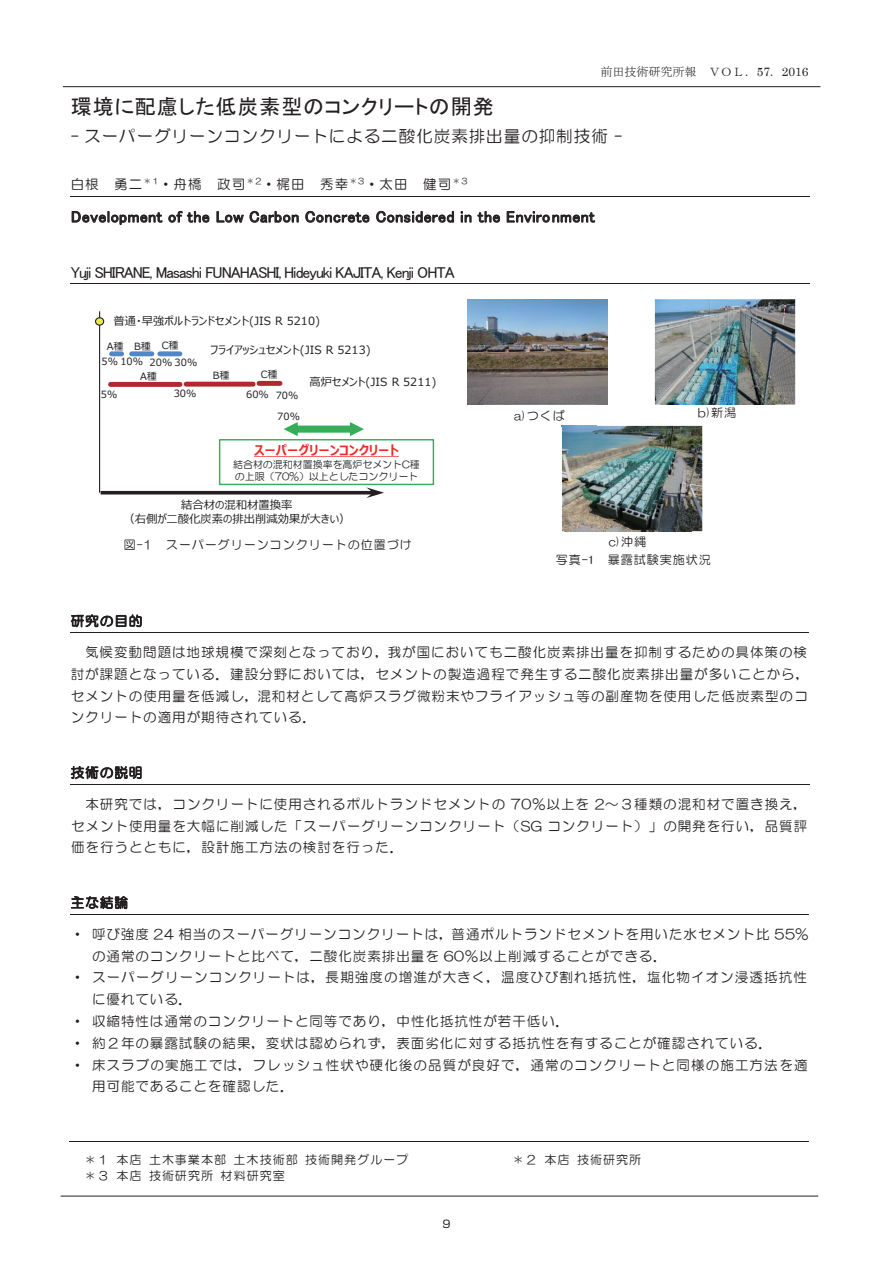
<style>
.page{position:relative;width:893px;height:1263px;background:#fff}
.page>*{position:absolute;margin:0;border:0;box-sizing:border-box;transform-origin:0 0}
.t1{font:21px "MS P Gothic";letter-spacing:.035em;color:#231f20}
.t2{font:16.5px "HG Maru Gothic MPRO";letter-spacing:.055em;color:#231f20}
.t3{font:15.9px "MS P Gothic";letter-spacing:.02em;color:#231f20}
.t4{font:15.9px "MS P Gothic";letter-spacing:-.065em;color:#231f20}
.t5{font:13.5px/21.9px "HG Maru Gothic MPRO";letter-spacing:.08em;color:#231f20}
.t6{font:700 12.75px "Meiryo UI";letter-spacing:-.005em;color:#ee2928}
.t7{font:12px "HG Maru Gothic MPRO";letter-spacing:.075em;color:#231f20}
.t8{font:12px "MS Mincho";color:#231f20}
.t9{font:11.4px "Meiryo UI";color:#231f20}
.t10{font:11.25px "Meiryo UI";color:#231f20}
.t11{font:10.65px "Shin Go Pro";color:#231f20}
.t12{font:9.9px/11.7px "HG Maru Gothic MPRO";color:#231f20}
.t13{font:9.9px/21.3px "Meiryo UI";color:#231f20;text-align:right}
.s1{font-family:"Century"}
.s2{font-family:"MS P Gothic"}
</style>
<div class="page">
<hr style="left:63px;top:86px;width:757px;height:1px;background:#231f20">
<hr style="left:61px;top:1196px;width:757px;height:1px;background:#231f20">
<svg style="left:168px;top:211px;width:42px;height:12px"></svg>
<svg style="left:216px;top:211px;width:28px;height:12px"></svg>
<svg style="left:250px;top:211px;width:49px;height:12px"></svg>
<svg style="left:305px;top:211px;width:65px;height:12px"></svg>
<svg style="left:376px;top:211px;width:78px;height:12px"></svg>
<svg style="left:461px;top:211px;width:39px;height:12px"></svg>
<svg style="left:507px;top:211px;width:88px;height:12px"></svg>
<svg style="left:70px;top:196px;width:92px;height:29px"></svg>
<hr style="left:72px;top:196px;width:737px;height:1px;background:#231f20">
<hr style="left:70px;top:206px;width:1px;height:54px;background:#fff">
<hr style="left:72px;top:284px;width:737px;height:1px;background:#231f20">
<svg style="left:71px;top:614px;width:71px;height:14px"></svg>
<hr style="left:71px;top:632px;width:738px;height:1px;background:#231f20">
<svg style="left:70px;top:766px;width:72px;height:19px"></svg>
<hr style="left:72px;top:784px;width:737px;height:1px;background:#231f20">
<svg style="left:71px;top:896px;width:57px;height:13px"></svg>
<hr style="left:71px;top:914px;width:738px;height:1px;background:#231f20">
<hr style="left:70px;top:1141px;width:739px;height:1px;background:#231f20">
<img style="left:655px;top:299px;width:140px;height:105px">
<img style="left:562px;top:426px;width:140px;height:105px">
<img style="left:468px;top:299px;width:140px;height:105px">
<img style="left:660px;top:401px;width:115px;height:4px">
<img style="left:564px;top:530px;width:128px;height:2px">
<img style="left:561px;top:425px;width:35px;height:2px">
<img style="left:562px;top:426px;width:34px;height:1px">
<hr style="left:99px;top:311px;width:1px;height:182px;background:#231f20">
<div style="left:96px;top:318px;width:8px;height:7px;background:#eae84d;border-radius:50%"></div>
<div style="left:95px;top:317px;width:9px;height:9px;border:1px solid #231f20;border-radius:50%"></div>
<svg style="left:101px;top:487px;width:283px;height:11px"></svg>
<div style="left:112px;top:351px;width:10px;height:5px;background:#5087c6"></div>
<div style="left:132px;top:351px;width:20px;height:5px;background:#5087c6"></div>
<div style="left:160px;top:351px;width:20px;height:5px;background:#5087c6"></div>
<div style="left:111px;top:382px;width:69px;height:5px;background:#b3282e"></div>
<div style="left:186px;top:382px;width:67px;height:5px;background:#b3282e"></div>
<div style="left:259px;top:381px;width:21px;height:5px;background:#b3282e"></div>
<svg style="left:284px;top:422px;width:80px;height:14px"></svg>
<div style="left:219px;top:439px;width:215px;height:46px;border:1px solid #37ad5a"></div>
<svg style="left:254px;top:456px;width:145px;height:1px"></svg>
<p class="t8" style="left:600px;top:66px;width:210px">前田技術研究所報 ＶＯＬ．<span class="s1">57</span>．<span class="s1">2016</span></p>
<p class="t1" style="left:71px;top:96px;width:425px">環境に配慮した低炭素型のコンクリートの開発</p>
<p class="t2" style="left:71px;top:128px;width:553px">- スーパーグリーンコンクリートによる二酸化炭素排出量の抑制技術 -</p>
<p class="t5" style="left:71px;top:174px;width:398px">白根 勇二<sup>＊1</sup>・舟橋 政司<sup>＊2</sup>・梶田 秀幸<sup>＊3</sup>・太田 健司<sup>＊3</sup></p>
<p class="t3" style="left:71px;top:209px;width:525px">Development of the Low Carbon Concrete Considered in the Environment</p>
<p class="t4" style="left:71px;top:264px;width:385px">Yuji SHIRANE, Masashi FUNAHASHI, Hideyuki KAJITA, Kenji OHTA</p>
<p class="t10" style="left:113px;top:313px;width:208px">普通・早強ポルトランドセメント(JIS R 5210)</p>
<p class="t13" style="left:107px;top:336px;width:73px">A種 B種 C種</p>
<p class="t13" style="left:140px;top:366px;width:18px">A種</p>
<p class="t13" style="left:213px;top:365px;width:18px">B種</p>
<p class="t13" style="left:261px;top:364px;width:18px">C種</p>
<p class="t10" style="left:211px;top:342px;width:162px">フライアッシュセメント(JIS R 5213)</p>
<p class="t10" style="left:309px;top:374px;width:129px">高炉セメント(JIS R 5211)</p>
<p class="t13" style="left:102px;top:352px;width:97px">5% 10% 20% 30%</p>
<p class="t13" style="left:101px;top:385px;width:18px">5%</p>
<p class="t13" style="left:174px;top:384px;width:24px">30%</p>
<p class="t13" style="left:246px;top:385px;width:55px">60% 70%<br>70%</p>
<p class="t6" style="left:254px;top:442px;width:146px">スーパーグリーンコンクリート</p>
<p class="t12" style="left:233px;top:458px;width:188px">結合材の混和材置換率を高炉セメントC種の上限（70%）以上としたコンクリート</p>
<p class="t9" style="left:181px;top:497px;width:113px">結合材の混和材置換率</p>
<p class="t10" style="left:123px;top:511px;width:228px">（右側が二酸化炭素の排出削減効果が大きい）</p>
<p class="t7" style="left:124px;top:539px;width:289px">図-1 スーパーグリーンコンクリートの位置づけ</p>
<p class="t7" style="left:514px;top:410px;width:52px">a)つくば</p>
<p class="t7" style="left:609px;top:536px;width:39px">c)沖縄</p>
<p class="t7" style="left:698px;top:406px;width:40px">b)新潟</p>
<p class="t7" style="left:556px;top:553px;width:157px">写真<span class="s2">-1</span> 暴露試験実施状況</p>
<p class="t5" style="left:71px;top:610px;width:73px">研究の目的</p>
<p class="t5" style="left:71px;top:641px;width:740px;text-indent:14px">気候変動問題は地球規模で深刻となっており，我が国においても二酸化炭素排出量を抑制するための具体策の検討が課題となっている．建設分野においては，セメントの製造過程で発生する二酸化炭素排出量が多いことから，セメントの使用量を低減し，混和材として高炉スラグ微粉末やフライアッシュ等の副産物を使用した低炭素型のコンクリートの適用が期待されている．</p>
<p class="t5" style="left:71px;top:761px;width:73px">技術の説明</p>
<p class="t5" style="left:71px;top:793px;width:738px;text-align:justify;text-indent:14px">本研究では，コンクリートに使用されるポルトランドセメントの 70％以上を 2～３種類の混和材で置き換え，セメント使用量を大幅に削減した「スーパーグリーンコンクリート（SG コンクリート）」の開発を行い，品質評価を行うとともに，設計施工方法の検討を行った．</p>
<p class="t5" style="left:71px;top:892px;width:59px">主な結論</p>
<p class="t5" style="left:71px;top:923px;width:739px">・呼び強度 24 相当のスーパーグリーンコンクリートは，普通ポルトランドセメントを用いた水セメント比 55%</p>
<p class="t5" style="left:92px;top:945px;width:577px">の通常のコンクリートと比べて，二酸化炭素排出量を 60％以上削減することができる．</p>
<p class="t5" style="left:71px;top:966px;width:738px">・スーパーグリーンコンクリートは，長期強度の増進が大きく，温度ひび割れ抵抗性，塩化物イオン浸透抵抗性</p>
<p class="t5" style="left:92px;top:988px;width:102px">に優れている．</p>
<p class="t5" style="left:71px;top:1010px;width:500px">・収縮特性は通常のコンクリートと同等であり，中性化抵抗性が若干低い．</p>
<p class="t5" style="left:71px;top:1032px;width:703px">・約２年の暴露試験の結果，変状は認められず，表面劣化に対する抵抗性を有することが確認されている．</p>
<p class="t5" style="left:71px;top:1054px;width:738px">・床スラブの実施工では，フレッシュ性状や硬化後の品質が良好で，通常のコンクリートと同様の施工方法を適</p>
<p class="t5" style="left:92px;top:1075px;width:204px">用可能であることを確認した．</p>
<p class="t7" style="left:84px;top:1154px;width:326px">＊１ 本店 土木事業本部 土木技術部 技術開発グループ</p>
<p class="t7" style="left:512px;top:1154px;width:131px">＊２ 本店 技術研究所</p>
<p class="t7" style="left:84px;top:1170px;width:202px">＊３ 本店 技術研究所 材料研究室</p>
<p class="t11" style="left:442px;top:1215px;width:10px">9</p>
</div>
